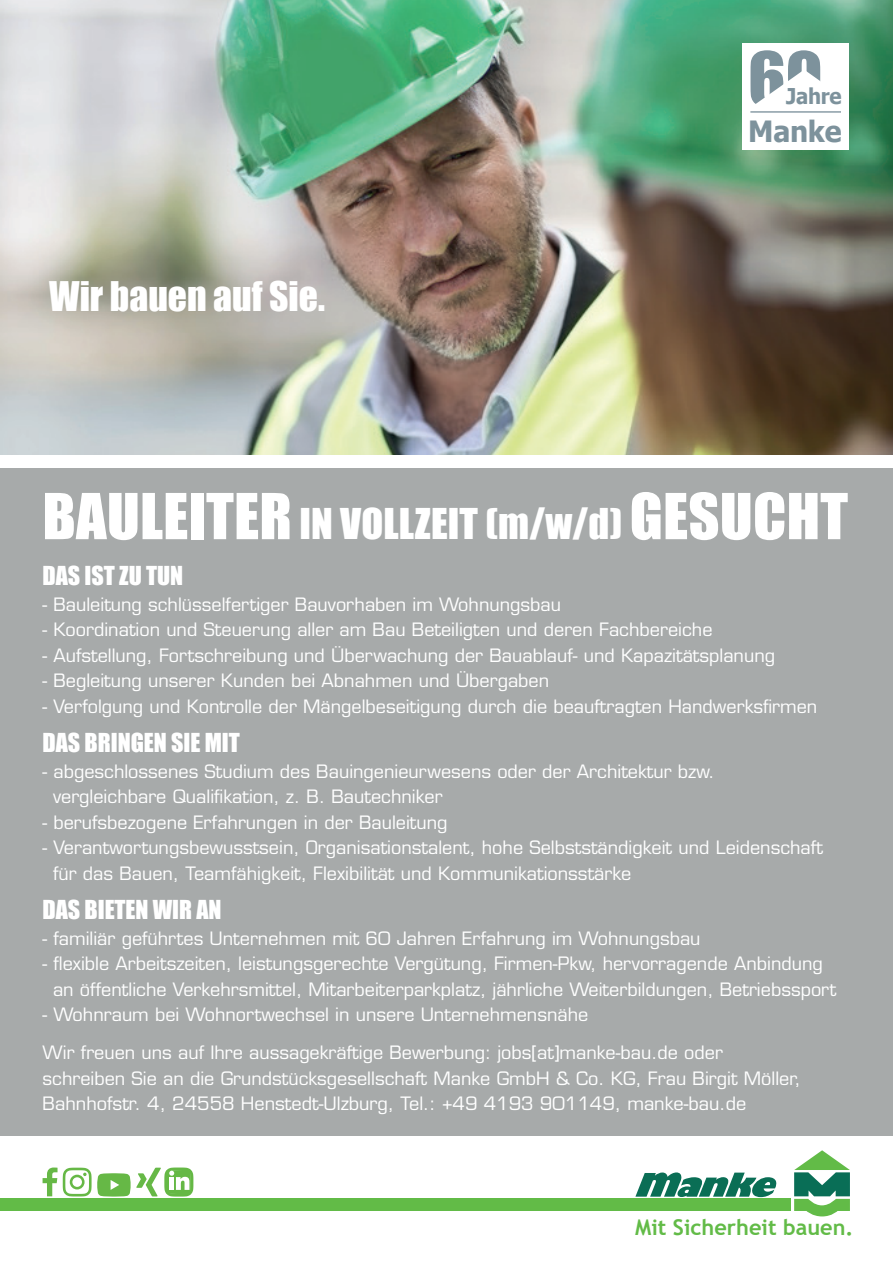
<style>
.page{position:relative;width:893px;height:1263px;background:#fff}
.page>*{position:absolute;margin:0;border:0;box-sizing:border-box;transform-origin:0 0}
.t1{font:69.3px "Impact";color:#7d929c}
.t2{font:39px "Impact";letter-spacing:.005em;color:#fff}
.t3{font:37.5px "Impact";color:#fff}
.t4{font:700 29.25px "Tahoma";letter-spacing:-.01em;color:#7d929c}
.t5{font:24px "Impact";color:#fff}
.t6{font:700 21.75px "Trebuchet MS";color:#62bb47}
.t7{font:700 21.75px "Tahoma";letter-spacing:-.015em;color:#7d929c;scale:.94 1}
.t8{font:18px/25.5px "Eurostile LT Std";color:#fff}
.s1{font-size:58.5px}
</style>
<div class="page">
<div style="left:0;top:468px;width:893px;height:667px;background:#a7aaaa"></div>
<img style="left:0;top:0;width:893px;height:454px">
<svg style="left:794px;top:1150px;width:56px;height:66px"></svg>
<div style="left:0;top:1199px;width:791px;height:12px;background:#62bb47"></div>
<svg style="left:635px;top:1172px;width:142px;height:25px"></svg>
<svg style="left:43px;top:1167px;width:150px;height:29px"></svg>
<div style="left:742px;top:43px;width:107px;height:106px;background:#fff"></div>
<hr style="left:750px;top:111px;width:91px;height:2px;background:#7d929c">
<h3 class="t3" style="left:49px;top:268px;width:277px">Wir bauen auf Sie.</h3>
<h1 class="t1" style="left:748px;top:25px;width:76px">60</h1>
<h3 class="t4" style="left:748px;top:111px;width:95px">Manke</h3>
<p class="t7" style="left:786px;top:81px;width:60px">Jahre</p>
<h2 class="t2" style="left:43px;top:494px;width:807px"><span class="s1">BAULEITER</span> IN VOLLZEIT (m/w/d) <span class="s1">GESUCHT</span></h2>
<h3 class="t5" style="left:43px;top:557px;width:142px">DAS IST ZU TUN</h3>
<p class="t8" style="left:43px;top:591px;width:520px">- Bauleitung schlüsselfertiger Bauvorhaben im Wohnungsbau</p>
<p class="t8" style="left:43px;top:617px;width:671px">- Koordination und Steuerung aller am Bau Beteiligten und deren Fachbereiche</p>
<p class="t8" style="left:43px;top:642px;width:734px">- Aufstellung, Fortschreibung und Überwachung der Bauablauf- und Kapazitätsplanung</p>
<p class="t8" style="left:43px;top:668px;width:508px">- Begleitung unserer Kunden bei Abnahmen und Übergaben</p>
<p class="t8" style="left:43px;top:694px;width:776px">- Verfolgung und Kontrolle der Mängelbeseitigung durch die beauftragten Handwerksfirmen</p>
<h3 class="t5" style="left:43px;top:724px;width:199px">DAS BRINGEN SIE MIT</h3>
<p class="t8" style="left:53px;top:758px;width:663px;text-indent:-10px">- abgeschlossenes Studium des Bauingenieurwesens oder der Architektur bzw. vergleichbare Qualifikation, z. B. Bautechniker</p>
<p class="t8" style="left:43px;top:809px;width:406px">- berufsbezogene Erfahrungen in der Bauleitung</p>
<p class="t8" style="left:53px;top:835px;width:771px;text-indent:-10px">- Verantwortungsbewusstsein, Organisationstalent, hohe Selbstständigkeit und Leidenschaft für das Bauen, Teamfähigkeit, Flexibilität und Kommunikationsstärke</p>
<h3 class="t5" style="left:43px;top:891px;width:181px">DAS BIETEN WIR AN</h3>
<p class="t8" style="left:43px;top:925px;width:659px">- familiär geführtes Unternehmen mit 60 Jahren Erfahrung im Wohnungsbau</p>
<p class="t8" style="left:53px;top:951px;width:785px;text-indent:-10px">- flexible Arbeitszeiten, leistungsgerechte Vergütung, Firmen-Pkw, hervorragende Anbindung an öffentliche Verkehrsmittel, Mitarbeiterparkplatz, jährliche Weiterbildungen, Betriebssport</p>
<p class="t8" style="left:43px;top:995px;width:682px;line-height:38.2px">- Wohnraum bei Wohnortwechsel in unsere Unternehmensnähe<br>Wir freuen uns auf Ihre aussagekräftige Bewerbung: jobs[at]manke-bau.de oder</p>
<p class="t8" style="left:43px;top:1066px;width:760px">schreiben Sie an die Grundstücksgesellschaft Manke GmbH &amp; Co. KG, Frau Birgit Möller,<br>Bahnhofstr. 4, 24558 Henstedt-Ulzburg, Tel.: +49 4193 901149, manke-bau.de</p>
<p class="t6" style="left:635px;top:1213px;width:220px">Mit Sicherheit bauen.</p>
</div>
